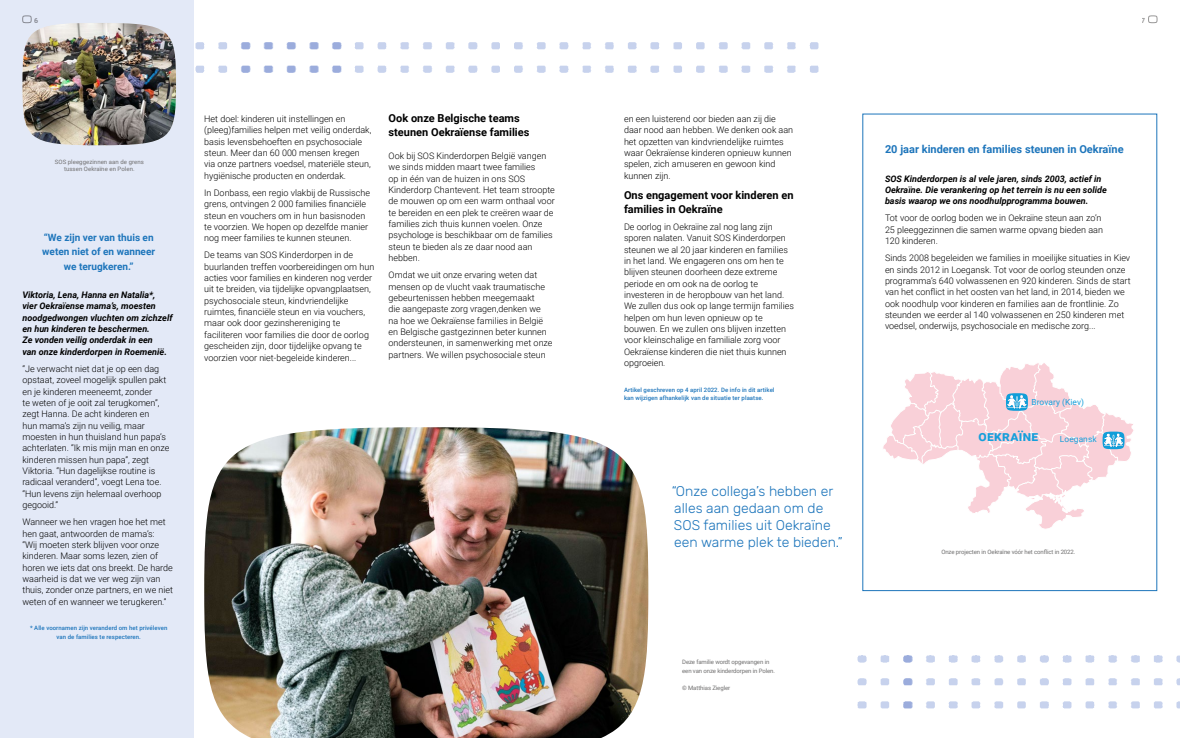
<style>
.page{position:relative;width:1180px;height:738px;background:#fff}
.page>*{position:absolute;margin:0;border:0;box-sizing:border-box;transform-origin:0 0}
.t1{font:300 14px/16.8px "Rubik";color:#1d75bb}
.t2{font:700 13.9px "Roboto";letter-spacing:.025em;color:#169fdb}
.t3{font:700 11px/14.2px "Roboto";color:#000}
.t4{font:700 11px "Roboto";color:#1d75bb}
.t5{font:700 10px/14.2px "Roboto";color:#1d75bb;text-align:center}
.t6{font:300 9px/11.3px "Roboto";color:#000}
.t7{font:italic 700 9px/11.3px "Roboto";color:#000}
.t8{font:8.3px "Roboto";letter-spacing:.01em;color:#169fdb}
.t9{font:700 7px "Roboto";color:#989797}
.t10{font:500 6px/8.5px "Roboto";letter-spacing:.01em;color:#1d75bb;text-align:center}
.t11{font:6px/8.5px "Roboto";letter-spacing:-.015em;color:#706f6f}
.t12{font:6px/7px "Roboto";letter-spacing:.01em;color:#706f6f;text-align:center}
</style>
<div class="page">
<div style="left:0;top:0;width:193px;height:737px;background:#e3e9f7"></div>
<img style="left:193px;top:34px;width:626px;height:46px">
<img style="left:857px;top:655px;width:322px;height:54px">
<img style="left:896px;top:655px;width:20px;height:54px">
<svg style="left:883px;top:363px;width:251px;height:166px"></svg>
<img style="left:204px;top:427px;width:444px;height:310px">
<img style="left:22px;top:15px;width:154px;height:130px">
<svg style="left:1148px;top:15px;width:9px;height:8px"></svg>
<p class="t9" style="left:34px;top:15px;width:6px">6</p>
<p class="t9" style="left:1141px;top:15px;width:6px">7</p>
<p class="t12" style="left:55px;top:158px;width:90px">SOS pleeggezinnen aan de grens tussen Oekraïne en Polen.</p>
<p class="t5" style="left:42px;top:230px;width:114px">“We zijn ver van thuis en weten niet of en wanneer we terugkeren.”</p>
<p class="t7" style="left:22px;top:288px;width:151px">Viktoria, Lena, Hanna en Natalia*,<br>vier Oekraïense mama’s, moesten noodgedwongen vluchten om zichzelf en hun kinderen te beschermen.<br>Ze vonden veilig onderdak in een<br>van onze kinderdorpen in Roemenië.</p>
<p class="t6" style="left:22px;top:362px;width:148px">“Je verwacht niet dat je op een dag opstaat, zoveel mogelijk spullen pakt en je kinderen meeneemt, zonder<br>te weten of je ooit zal terugkomen”, zegt Hanna. De acht kinderen en<br>hun mama’s zijn nu veilig, maar moesten in hun thuisland hun papa’s achterlaten. “Ik mis mijn man en onze kinderen missen hun papa”, zegt<br>Viktoria. “Hun dagelijkse routine is radicaal veranderd”, voegt Lena toe. “Hun levens zijn helemaal overhoop gegooid.”</p>
<p class="t6" style="left:22px;top:515px;width:152px">Wanneer we hen vragen hoe het met hen gaat, antwoorden de mama’s:<br>“Wij moeten sterk blijven voor onze kinderen. Maar soms lezen, zien of horen we iets dat ons breekt. De harde waarheid is dat we ver weg zijn van thuis, zonder onze partners, en we niet weten of en wanneer we terugkeren.”</p>
<p class="t10" style="left:30px;top:623px;width:139px">* Alle voornamen zijn veranderd om het privéleven van de families te respecteren.</p>
<p class="t6" style="left:204px;top:113px;width:169px">Het doel: kinderen uit instellingen en (pleeg)families helpen met veilig onderdak, basis levensbehoeften en psychosociale steun. Meer dan 60 000 mensen kregen via onze partners voedsel, materiële steun, hygiënische producten en onderdak.</p>
<p class="t6" style="left:204px;top:186px;width:167px">In Donbass, een regio vlakbij de Russische grens, ontvingen 2 000 families financiële steun en vouchers om in hun basisnoden te voorzien. We hopen op dezelfde manier nog meer families te kunnen steunen.</p>
<p class="t6" style="left:204px;top:249px;width:171px">De teams van SOS Kinderdorpen in de buurlanden treffen voorbereidingen om hun acties voor families en kinderen nog verder uit te breiden, via tijdelijke opvangplaatsen, psychosociale steun, kindvriendelijke ruimtes, financiële steun en via vouchers, maar ook door gezinshereniging te faciliteren voor families die door de oorlog gescheiden zijn, door tijdelijke opvang te voorzien voor niet-begeleide kinderen...</p>
<p class="t3" style="left:388px;top:110px;width:142px">Ook onze Belgische teams steunen Oekraïense families</p>
<p class="t6" style="left:388px;top:150px;width:168px">Ook bij SOS Kinderdorpen België vangen we sinds midden maart twee families<br>op in één van de huizen in ons SOS Kinderdorp Chantevent. Het team stroopte de mouwen op om een warm onthaal voor te bereiden en een plek te creëren waar de families zich thuis kunnen voelen. Onze psychologe is beschikbaar om de families steun te bieden als ze daar nood aan hebben.</p>
<p class="t6" style="left:388px;top:269px;width:165px">Omdat we uit onze ervaring weten dat mensen op de vlucht vaak traumatische gebeurtenissen hebben meegemaakt<br>die aangepaste zorg vragen,denken we na hoe we Oekraïense families in België en Belgische gastgezinnen beter kunnen ondersteunen, in samenwerking met onze partners. We willen psychosociale steun</p>
<p class="t6" style="left:624px;top:113px;width:171px">en een luisterend oor bieden aan zij die daar nood aan hebben. We denken ook aan het opzetten van kindvriendelijke ruimtes waar Oekraïense kinderen opnieuw kunnen spelen, zich amuseren en gewoon kind kunnen zijn.</p>
<p class="t3" style="left:624px;top:187px;width:171px">Ons engagement voor kinderen en families in Oekraïne</p>
<p class="t6" style="left:624px;top:220px;width:171px">De oorlog in Oekraïne zal nog lang zijn sporen nalaten. Vanuit SOS Kinderdorpen steunen we al 20 jaar kinderen en families in het land. We engageren ons om hen te blijven steunen doorheen deze extreme periode en om ook na de oorlog te investeren in de heropbouw van het land.<br>We zullen dus ook op lange termijn families helpen om hun leven opnieuw op te bouwen. En we zullen ons blijven inzetten voor kleinschalige en familiale zorg voor Oekraïense kinderen die niet thuis kunnen opgroeien.</p>
<p class="t10" style="left:624px;top:385px;width:152px;text-align:left">Artikel geschreven op 4 april 2022. De info in dit artikel kan wijzigen afhankelijk van de situatie ter plaatse.</p>
<h1 class="t1" style="left:671px;top:483px;width:173px">“Onze collega’s hebben er alles aan gedaan om de<br>SOS families uit Oekraïne een warme plek te bieden.”</h1>
<p class="t11" style="left:682px;top:657px;width:94px">Deze familie wordt opgevangen in een van onze kinderdorpen in Polen.</p>
<p class="t11" style="left:682px;top:682px;width:49px">© Matthias Ziegler</p>
<p class="t4" style="left:884px;top:141px;width:240px">20 jaar kinderen en families steunen in Oekraïne</p>
<p class="t7" style="left:884px;top:172px;width:223px">SOS Kinderdorpen is al vele jaren, sinds 2003, actief in<br>Oekraïne. Die verankering op het terrein is nu een solide basis waarop we ons noodhulpprogramma bouwen.</p>
<p class="t6" style="left:884px;top:212px;width:219px">Tot voor de oorlog boden we in Oekraïne steun aan zo’n<br>25 pleeggezinnen die samen warme opvang bieden aan<br>120 kinderen.</p>
<p class="t6" style="left:884px;top:252px;width:247px">Sinds 2008 begeleiden we families in moeilijke situaties in Kiev en sinds 2012 in Loegansk. Tot voor de oorlog steunden onze programma’s 640 volwassenen en 920 kinderen. Sinds de start van het conflict in het oosten van het land, in 2014, bieden we ook noodhulp voor kinderen en families aan de frontlinie. Zo steunden we eerder al 140 volwassenen en 250 kinderen met voedsel, onderwijs, psychosociale en medische zorg...</p>
<p class="t8" style="left:1031px;top:395px;width:54px">Brovary (Kiev)</p>
<h2 class="t2" style="left:978px;top:425px;width:61px">oekraïne</h2>
<p class="t8" style="left:1059px;top:433px;width:38px">Loegansk</p>
<p class="t11" style="left:941px;top:546px;width:135px">Onze projecten in Oekraïne vóór het conflict in 2022.</p>
</div>
